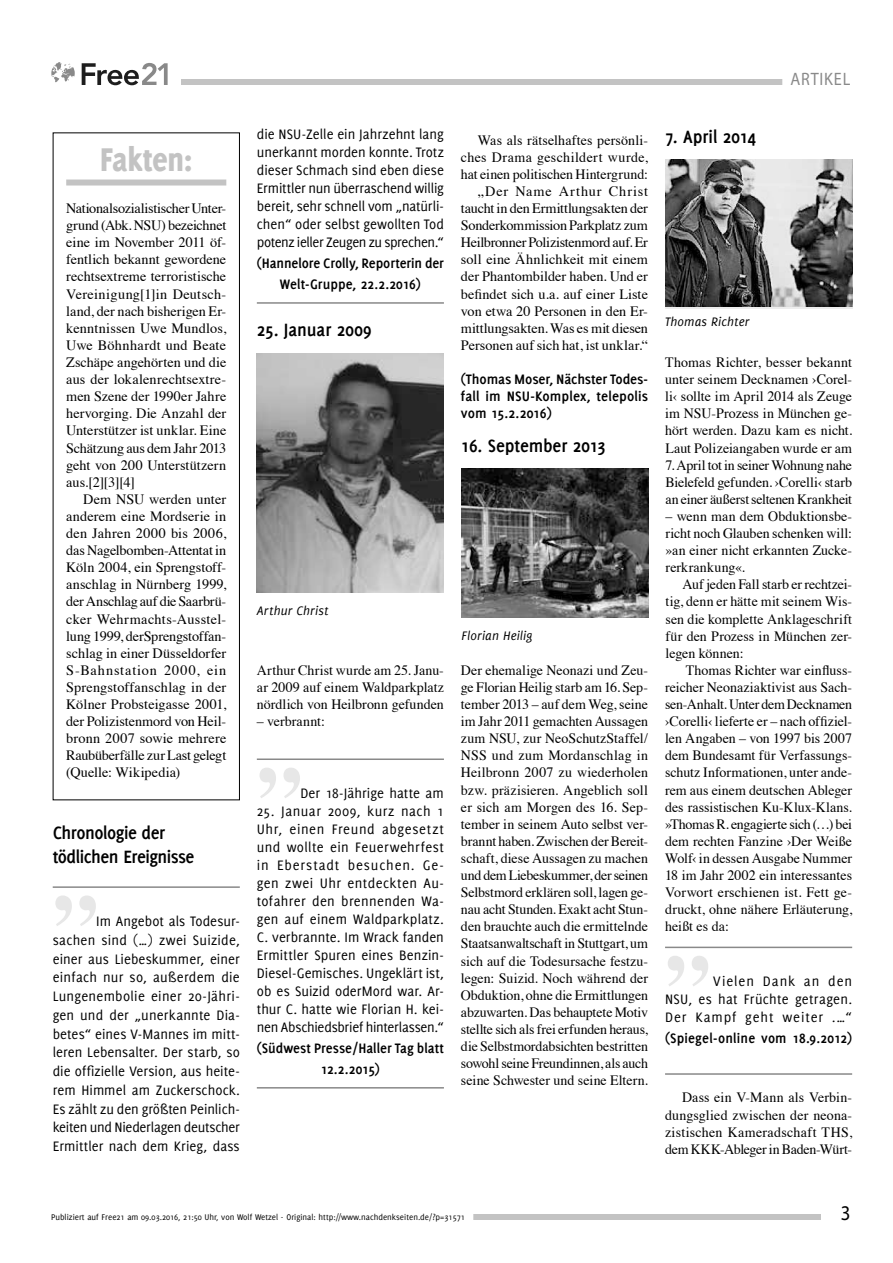
<style>
.page{position:relative;width:893px;height:1263px;background:#fff}
.page>*{position:absolute;margin:0;border:0;box-sizing:border-box;transform-origin:0 0}
.t1{font:700 91.5px "Times";color:#e7e7e7}
.t2{font:800 36px "Delicious";color:#c3c3c3;scale:.89 1}
.t3{font:21px "Myriad Pro";color:#000;scale:.9 1}
.t4{font:700 19.5px/23.4px "Delicious";letter-spacing:-.025em;color:#000}
.t5{font:700 19.5px "Delicious";letter-spacing:-.005em;color:#000}
.t6{font:700 19.5px "Delicious";color:#000}
.t7{font:18px "Myriad Pro";letter-spacing:.05em;color:#898989;scale:.9 1}
.t8{font:15px/18px "Delicious";color:#000;text-align:justify}
.t9{font:700 15px/21px "Delicious";color:#000;text-align:center}
.t10{font:14.25px/17.1px "Times";color:#000;text-align:justify}
.t11{font:italic 13.5px "Delicious";letter-spacing:.01em;color:#000}
.t12{font:9px "Delicious";color:#000}
</style>
<div class="page">
<div style="left:181px;top:79px;width:669px;height:6px;background:#c3c3c3"></div>
<div style="left:55px;top:1214px;width:766px;height:6px;background:#c3c3c3"></div>
<div style="left:43px;top:1212px;width:430px;height:12px;background:#fff"></div>
<div style="left:782px;top:74px;width:77px;height:15px;background:#fff"></div>
<svg style="left:82px;top:63px;width:86px;height:22px"></svg>
<svg style="left:51px;top:62px;width:24px;height:20px"></svg>
<hr style="left:53px;top:886px;width:187px;height:2px;background:#898989">
<div style="left:66px;top:179px;width:160px;height:6px;background:#c3c3c3"></div>
<div style="left:53px;top:132px;width:187px;height:668px;border:1px solid #000"></div>
<hr style="left:257px;top:302px;width:187px;height:2px;background:#898989">
<hr style="left:257px;top:758px;width:187px;height:2px;background:#898989">
<hr style="left:257px;top:1087px;width:187px;height:1px;background:#898989">
<img style="left:257px;top:354px;width:187px;height:239px">
<img style="left:461px;top:468px;width:188px;height:150px">
<hr style="left:665px;top:947px;width:187px;height:1px;background:#898989">
<hr style="left:665px;top:1073px;width:187px;height:2px;background:#898989">
<img style="left:665px;top:159px;width:187px;height:148px">
<p class="t7" style="left:790px;top:68px;width:68px">ARTIKEL</p>
<h2 class="t2" style="left:100px;top:138px;width:105px">Fakten:</h2>
<p class="t10" style="left:66px;top:199px;width:162px">Nationalsozialistischer Unter&shy;grund (Abk. NSU) bezeichnet eine im November 2011 öf&shy;fentlich bekannt gewordene rechtsextreme terroristische Vereinigung[1]in Deutsch&shy;land, der nach bisherigen Er&shy;kenntnissen Uwe Mundlos, Uwe Böhnhardt und Beate Zschäpe angehörten und die aus der lokalenrechtsextre&shy;men Szene der 1990er Jahre hervorging. Die Anzahl der Unterstützer ist unklar. Eine Schätzung aus dem Jahr 2013 geht von 200 Unterstützern aus.[2][3][4]</p>
<p class="t10" style="left:66px;top:489px;width:162px;text-indent:17px">Dem NSU werden unter anderem eine Mordserie in den Jahren 2000 bis 2006, das Nagelbomben-Attentat in Köln 2004, ein Sprengstoff&shy;anschlag in Nürnberg 1999, der Anschlag auf die Saarbrü&shy;cker Wehrmachts-Ausstel&shy;lung 1999, derSprengstoffan&shy;schlag in einer Düsseldorfer S-Bahnstation 2000, ein Sprengstoffanschlag in der Kölner Probsteigasse 2001, der Polizistenmord von Heil&shy;bronn 2007 sowie mehrere Raubüberfälle zur Last gelegt (Quelle: Wikipedia)</p>
<h3 class="t4" style="left:53px;top:821px;width:143px">Chronologie der tödlichen Ereignisse</h3>
<h1 class="t1" style="left:53px;top:791px;width:46px">„</h1>
<p class="t8" style="left:53px;top:912px;width:189px;line-height:18.8px;text-indent:44px">Im Angebot als Todesur&shy;sachen sind (…) zwei Suizide, einer aus Liebeskummer, einer einfach nur so, außerdem die Lungenembolie einer 20-Jähri&shy;gen und der „unerkannte Dia&shy;betes“ eines V-Mannes im mitt&shy;leren Lebensalter. Der starb, so die offizielle Version, aus heite&shy;rem Himmel am Zuckerschock.<br>Es zählt zu den größten Peinlich&shy;keiten und Niederlagen deutscher Ermittler nach dem Krieg, dass</p>
<p class="t8" style="left:257px;top:125px;width:189px">die NSU-Zelle ein Jahrzehnt lang unerkannt morden konnte. Trotz dieser Schmach sind eben diese Ermittler nun überraschend willig bereit, sehr schnell vom „natürli&shy;chen“ oder selbst gewollten Tod potenz ieller Zeugen zu sprechen.“</p>
<p class="t9" style="left:257px;top:253px;width:189px">(Hannelore Crolly, Reporterin der<br>Welt-Gruppe, 22.2.2016)</p>
<h3 class="t6" style="left:257px;top:318px;width:116px">25. Januar 2009</h3>
<p class="t11" style="left:257px;top:603px;width:73px">Arthur Christ</p>
<p class="t10" style="left:257px;top:660px;width:189px">Arthur Christ wurde am 25. Janu&shy;ar 2009 auf einem Waldparkplatz nördlich von Heilbronn gefunden</p>
<p class="t10" style="left:257px;top:712px;width:70px">– verbrannt:</p>
<h1 class="t1" style="left:257px;top:663px;width:46px">„</h1>
<p class="t8" style="left:300px;top:784px;width:145px">Der 18-Jährige hatte am</p>
<p class="t8" style="left:257px;top:802px;width:189px">25. Januar 2009, kurz nach 1<br>Uhr, einen Freund abgesetzt und wollte ein Feuerwehrfest in Eberstadt besuchen. Ge&shy;gen zwei Uhr entdeckten Au&shy;tofahrer den brennenden Wa&shy;gen auf einem Waldparkplatz.<br>C. verbrannte. Im Wrack fanden Ermittler Spuren eines Benzin-Diesel-Gemisches. Ungeklärt ist, ob es Suizid oderMord war. Ar&shy;thur C. hatte wie Florian H. kei&shy;nen Abschiedsbrief hinterlassen.“</p>
<p class="t9" style="left:257px;top:1038px;width:189px">(Südwest Presse/Haller Tag blatt<br>12.2.2015)</p>
<p class="t10" style="left:461px;top:130px;width:189px;text-align:right">Was als rätselhaftes persönli&shy;ches Drama geschildert wurde, hat einen politischen Hintergrund: „Der Name Arthur Christ taucht in den Ermittlungsakten der<br>Sonderkommission Parkplatz zum<br>Heilbronner Polizistenmord auf. Er soll eine Ähnlichkeit mit einem der Phantombilder haben. Und er befindet sich u.a. auf einer Liste von etwa 20 Personen in den Er&shy;mittlungsakten. Was es mit diesen<br>Personen auf sich hat, ist unklar.“</p>
<p class="t9" style="left:461px;top:370px;width:189px;line-height:17.1px;text-align:justify">(Thomas Moser, Nächster Todes&shy;fall im NSU-Komplex, telepolis vom 15.2.2016)</p>
<h3 class="t5" style="left:461px;top:434px;width:146px">16. September 2013</h3>
<p class="t11" style="left:461px;top:627px;width:73px">Florian Heilig</p>
<p class="t10" style="left:461px;top:660px;width:189px">Der ehemalige Neonazi und Zeu&shy;ge Florian Heilig starb am 16. Sep&shy;tember 2013 – auf dem Weg, seine im Jahr 2011 gemachten Aussagen zum NSU, zur NeoSchutzStaffel/ NSS und zum Mordanschlag in Heilbronn 2007 zu wiederholen bzw. präzisieren. Angeblich soll er sich am Morgen des 16. Sep&shy;tember in seinem Auto selbst ver&shy;brannt haben. Zwischen der Bereit&shy;schaft, diese Aussagen zu machen und dem Liebeskummer, der seinen Selbstmord erklären soll, lagen ge&shy;nau acht Stunden. Exakt acht Stun&shy;den brauchte auch die ermittelnde Staatsanwaltschaft in Stuttgart, um sich auf die Todesursache festzu&shy;legen: Suizid. Noch während der Obduktion, ohne die Ermittlungen abzuwarten. Das behauptete Motiv stellte sich als frei erfunden heraus, die Selbstmordabsichten bestritten sowohl seine Freundinnen, als auch seine Schwester und seine Eltern.</p>
<h3 class="t5" style="left:665px;top:125px;width:92px">7. April 2014</h3>
<p class="t11" style="left:665px;top:314px;width:86px">Thomas Richter</p>
<p class="t10" style="left:665px;top:352px;width:189px">Thomas Richter, besser bekannt unter seinem Decknamen ›Corel&shy;li‹ sollte im April 2014 als Zeuge im NSU-Prozess in München ge&shy;hört werden. Dazu kam es nicht.<br>Laut Polizeiangaben wurde er am</p>
<p class="t10" style="left:666px;top:455px;width:188px">7. April tot in seiner Wohnung nahe Bielefeld gefunden. ›Corelli‹ starb an einer äußerst seltenen Krankheit</p>
<p class="t10" style="left:666px;top:506px;width:188px">– wenn man dem Obduktionsbe&shy;richt noch Glauben schenken will: »an einer nicht erkannten Zucke&shy;rerkrankung«.</p>
<p class="t10" style="left:666px;top:575px;width:188px;text-indent:17px">Auf jeden Fall starb er rechtzei&shy;tig, denn er hätte mit seinem Wis&shy;sen die komplette Anklageschrift für den Prozess in München zer&shy;legen können:</p>
<p class="t10" style="left:665px;top:660px;width:189px;text-indent:21px">Thomas Richter war einfluss&shy;reicher Neonaziaktivist aus Sach&shy;sen-Anhalt. Unter dem Decknamen ›Corelli‹ lieferte er – nach offiziel&shy;len Angaben – von 1997 bis 2007 dem Bundesamt für Verfassungs&shy;schutz Informationen, unter ande&shy;rem aus einem deutschen Ableger des rassistischen Ku-Klux-Klans. »Thomas R. engagierte sich (…) bei dem rechten Fanzine ›Der Weiße Wolf‹ in dessen Ausgabe Nummer 18 im Jahr 2002 ein interessantes Vorwort erschienen ist. Fett ge&shy;druckt, ohne nähere Erläuterung, heißt es da:</p>
<h1 class="t1" style="left:665px;top:851px;width:46px">„</h1>
<p class="t8" style="left:665px;top:972px;width:189px;text-indent:48px">Vielen Dank an den NSU, es hat Früchte getragen.<br>Der Kampf geht weiter .…“</p>
<p class="t9" style="left:665px;top:1028px;width:189px">(Spiegel-online vom 18.9.2012)</p>
<p class="t10" style="left:665px;top:1088px;width:189px;text-indent:17px">Dass ein V-Mann als Verbin&shy;dungsglied zwischen der neona&shy;zistischen Kameradschaft THS, dem KKK-Ableger in Baden-Würt-</p>
<p class="t12" style="left:51px;top:1212px;width:415px">Publiziert auf Free21 am 09.03.2016, 21:50 Uhr, von Wolf Wetzel - Original: http://www.nachdenkseiten.de/?p=31571</p>
<h3 class="t3" style="left:841px;top:1200px;width:12px">3</h3>
</div>
